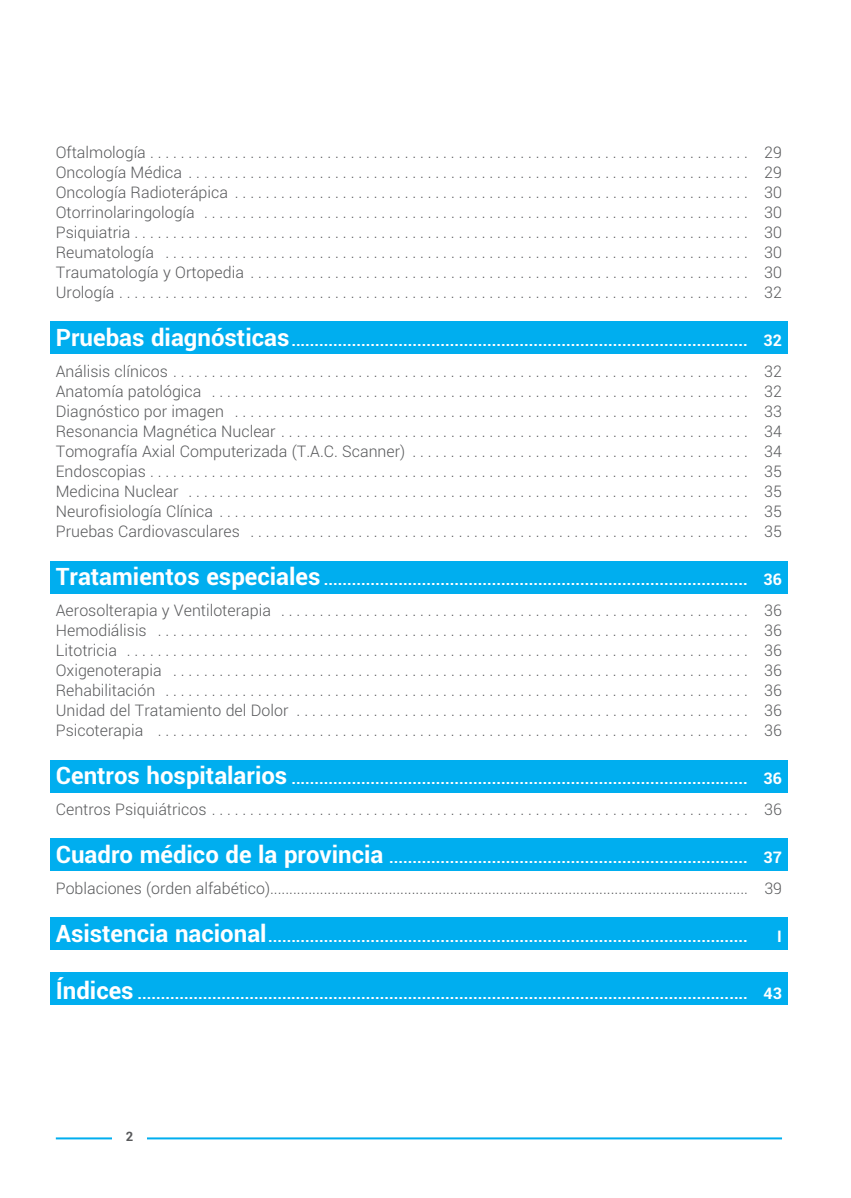
<style>
.page{position:relative;width:851px;height:1198px;background:#fff}
.page>*{position:absolute;margin:0;border:0;box-sizing:border-box;transform-origin:0 0}
.t1{font:300 16px/20px "Roboto";color:#58595b;text-align:justify}
.t2{font:700 16px/31.4px "Roboto";color:#fff}
.t3{font:700 13px "Roboto";color:#58595b}
.s1{font-size:24px}
.s2{font-weight:300;color:#58595b}
.s3{font-weight:700;font-size:24px;color:#fff}
.s4{font-weight:700;color:#fff}
</style>
<div class="page">
<div style="left:50px;top:971px;width:737px;height:33px;background:#00aeef"></div>
<div style="left:50px;top:916px;width:737px;height:33px;background:#00aeef"></div>
<div style="left:50px;top:837px;width:737px;height:33px;background:#00aeef"></div>
<div style="left:50px;top:760px;width:737px;height:32px;background:#00aeef"></div>
<div style="left:50px;top:561px;width:737px;height:33px;background:#00aeef"></div>
<div style="left:50px;top:321px;width:737px;height:33px;background:#00aeef"></div>
<hr style="left:56px;top:1137px;width:725px;height:2px;background:#00aeef">
<div style="left:112px;top:1126px;width:35px;height:23px;background:#fff"></div>
<p class="t1" style="left:56px;top:143px;width:727px">Oftalmología . . . . . . . . . . . . . . . . . . . . . . . . . . . . . . . . . . . . . . . . . . . . . . . . . . . . . . . . . . . . . . . . . . . . . . . . . . . . . . 29<br>Oncología Médica . . . . . . . . . . . . . . . . . . . . . . . . . . . . . . . . . . . . . . . . . . . . . . . . . . . . . . . . . . . . . . . . . . . . . . . . . 29<br>Oncología Radioterápica . . . . . . . . . . . . . . . . . . . . . . . . . . . . . . . . . . . . . . . . . . . . . . . . . . . . . . . . . . . . . . . . . . . 30<br>Otorrinolaringología . . . . . . . . . . . . . . . . . . . . . . . . . . . . . . . . . . . . . . . . . . . . . . . . . . . . . . . . . . . . . . . . . . . . . . . 30<br>Psiquiatria . . . . . . . . . . . . . . . . . . . . . . . . . . . . . . . . . . . . . . . . . . . . . . . . . . . . . . . . . . . . . . . . . . . . . . . . . . . . . . . . 30<br>Reumatología . . . . . . . . . . . . . . . . . . . . . . . . . . . . . . . . . . . . . . . . . . . . . . . . . . . . . . . . . . . . . . . . . . . . . . . . . . . . 30<br>Traumatología y Ortopedia . . . . . . . . . . . . . . . . . . . . . . . . . . . . . . . . . . . . . . . . . . . . . . . . . . . . . . . . . . . . . . . . . 30<br>Urología . . . . . . . . . . . . . . . . . . . . . . . . . . . . . . . . . . . . . . . . . . . . . . . . . . . . . . . . . . . . . . . . . . . . . . . . . . . . . . . . . . 32</p>
<p class="t2" style="left:56px;top:325px;width:727px"><span class="s1">Pruebas diagnósticas</span>.................................................................................................. 32<br><span class="s2">Análisis clínicos . . . . . . . . . . . . . . . . . . . . . . . . . . . . . . . . . . . . . . . . . . . . . . . . . . . . . . . . . . . . . . . . . . . . . . . . . . . 32</span></p>
<p class="t1" style="left:56px;top:382px;width:727px">Anatomía patológica . . . . . . . . . . . . . . . . . . . . . . . . . . . . . . . . . . . . . . . . . . . . . . . . . . . . . . . . . . . . . . . . . . . . . . 32<br>Diagnóstico por imagen . . . . . . . . . . . . . . . . . . . . . . . . . . . . . . . . . . . . . . . . . . . . . . . . . . . . . . . . . . . . . . . . . . . 33<br>Resonancia Magnética Nuclear . . . . . . . . . . . . . . . . . . . . . . . . . . . . . . . . . . . . . . . . . . . . . . . . . . . . . . . . . . . . . 34<br>Tomografía Axial Computerizada (T.A.C. Scanner) . . . . . . . . . . . . . . . . . . . . . . . . . . . . . . . . . . . . . . . . . . . . 34<br>Endoscopias . . . . . . . . . . . . . . . . . . . . . . . . . . . . . . . . . . . . . . . . . . . . . . . . . . . . . . . . . . . . . . . . . . . . . . . . . . . . . . 35<br>Medicina Nuclear . . . . . . . . . . . . . . . . . . . . . . . . . . . . . . . . . . . . . . . . . . . . . . . . . . . . . . . . . . . . . . . . . . . . . . . . . 35<br>Neurofisiología Clínica . . . . . . . . . . . . . . . . . . . . . . . . . . . . . . . . . . . . . . . . . . . . . . . . . . . . . . . . . . . . . . . . . . . . . 35<br>Pruebas Cardiovasculares . . . . . . . . . . . . . . . . . . . . . . . . . . . . . . . . . . . . . . . . . . . . . . . . . . . . . . . . . . . . . . . . . 35</p>
<p class="t2" style="left:56px;top:564px;width:727px"><span class="s1">Tratamientos especiales</span> ........................................................................................... 36<br><span class="s2">Aerosolterapia y Ventiloterapia . . . . . . . . . . . . . . . . . . . . . . . . . . . . . . . . . . . . . . . . . . . . . . . . . . . . . . . . . . . . . 36</span></p>
<p class="t1" style="left:56px;top:621px;width:727px">Hemodiálisis . . . . . . . . . . . . . . . . . . . . . . . . . . . . . . . . . . . . . . . . . . . . . . . . . . . . . . . . . . . . . . . . . . . . . . . . . . . . . 36<br>Litotricia . . . . . . . . . . . . . . . . . . . . . . . . . . . . . . . . . . . . . . . . . . . . . . . . . . . . . . . . . . . . . . . . . . . . . . . . . . . . . . . . . 36<br>Oxigenoterapia . . . . . . . . . . . . . . . . . . . . . . . . . . . . . . . . . . . . . . . . . . . . . . . . . . . . . . . . . . . . . . . . . . . . . . . . . . . 36<br>Rehabilitación . . . . . . . . . . . . . . . . . . . . . . . . . . . . . . . . . . . . . . . . . . . . . . . . . . . . . . . . . . . . . . . . . . . . . . . . . . . . 36<br>Unidad del Tratamiento del Dolor . . . . . . . . . . . . . . . . . . . . . . . . . . . . . . . . . . . . . . . . . . . . . . . . . . . . . . . . . . . 36<br>Psicoterapia . . . . . . . . . . . . . . . . . . . . . . . . . . . . . . . . . . . . . . . . . . . . . . . . . . . . . . . . . . . . . . . . . . . . . . . . . . . . . 36</p>
<p class="t2" style="left:56px;top:763px;width:727px"><span class="s1">Centros hospitalarios</span> .................................................................................................. 36<br><span class="s2">Centros Psiquiátricos . . . . . . . . . . . . . . . . . . . . . . . . . . . . . . . . . . . . . . . . . . . . . . . . . . . . . . . . . . . . . . . . . . . . . . 36</span></p>
<p class="t1" style="left:56px;top:842px;width:727px;line-height:31.4px"><span class="s3">Cuadro médico de la provincia</span> <span class="s4">............................................................................. 37<br></span>Poblaciones (orden alfabético)............................................................................................................................. 39</p>
<p class="t2" style="left:56px;top:921px;width:693px"><span class="s1">Asistencia nacional</span>.......................................................................................................</p>
<p class="t2" style="left:777px;top:921px;width:6px">I</p>
<p class="t2" style="left:56px;top:978px;width:727px"><span class="s1">Índices</span> ................................................................................................................................... 43</p>
<p class="t3" style="left:126px;top:1131px;width:9px">2</p>
</div>
